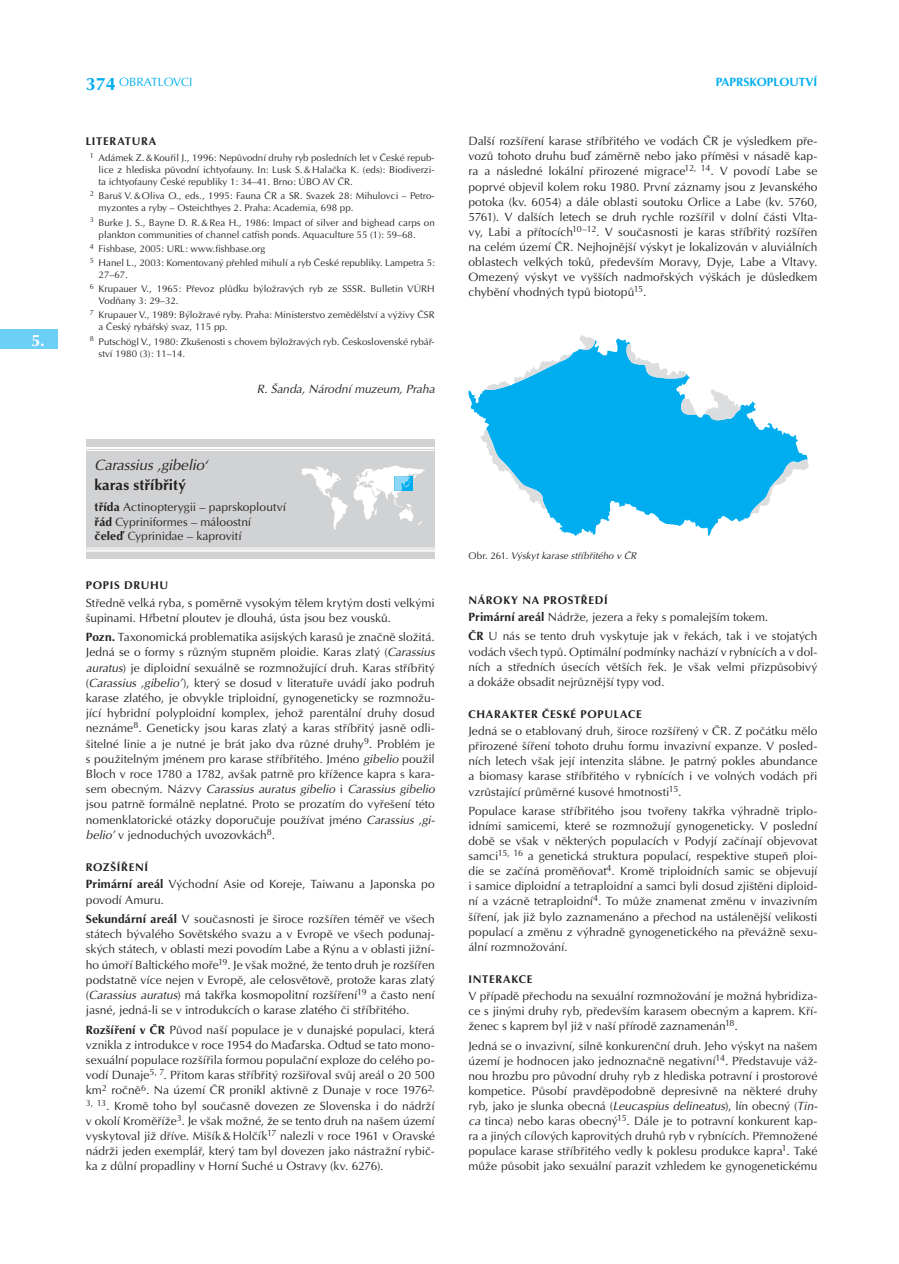
<style>
.page{position:relative;width:899px;height:1264px;background:#fff}
.page>*{position:absolute;margin:0;border:0;box-sizing:border-box;transform-origin:0 0}
.t1{font:700 16.5px "Optima CE";color:#fff}
.t2{font:italic 15px "Optima CE";letter-spacing:-.01em;color:#231f20}
.t3{font:700 15px "Optima CE";color:#231f20}
.t4{font:12px/15.1px "Optima CE";color:#231f20;text-align:justify}
.t5{font:italic 12px "Optima CE";letter-spacing:-.005em;color:#231f20}
.t6{font:700 12px "Optima CE";color:#00aeef}
.t7{font:12px "Optima CE";color:#00aeef}
.t8{font:700 11.25px "Optima CE";letter-spacing:.055em;color:#231f20}
.t9{font:9.75px/12px "Optima CE";color:#231f20}
.t10{font:italic 9.75px "Optima CE";letter-spacing:.005em;color:#231f20}
.s1{font-weight:700;font-size:18px}
.s2{font-weight:700}
.s3{font-style:italic}
.s4{font-style:normal}
</style>
<div class="page">
<div style="left:0;top:329px;width:57px;height:19px;background:#6bcff6"></div>
<div style="left:86px;top:439px;width:348px;height:120px;background:#d1d2d4"></div>
<hr style="left:86px;top:447px;width:348px;height:2px;background:#fff">
<hr style="left:86px;top:450px;width:348px;height:1px;background:#fff">
<hr style="left:86px;top:547px;width:349px;height:1px;background:#fff">
<hr style="left:86px;top:549px;width:349px;height:2px;background:#fff">
<svg style="left:301px;top:465px;width:124px;height:64px"></svg>
<svg style="left:468px;top:338px;width:340px;height:198px;fill:#00aeef"></svg>
<svg style="left:749px;top:459px;width:60px;height:56px"></svg>
<svg style="left:484px;top:353px;width:89px;height:38px"></svg>
<svg style="left:626px;top:344px;width:60px;height:34px"></svg>
<svg style="left:579px;top:335px;width:16px;height:15px"></svg>
<svg style="left:704px;top:389px;width:37px;height:31px"></svg>
<svg style="left:681px;top:397px;width:15px;height:18px"></svg>
<svg style="left:480px;top:429px;width:68px;height:83px"></svg>
<h1 class="t1" style="left:31px;top:333px;width:15px">5.</h1>
<p class="t7" style="left:86px;top:77px;width:108px"><span class="s1">374</span> OBRATLOVCI</p>
<p class="t6" style="left:715px;top:77px;width:103px">PAPRSKOPLOUTVÍ</p>
<p class="t8" style="left:86px;top:136px;width:72px">LITERATURA</p>
<p class="t9" style="left:99px;top:152px;width:338px;text-align:justify;text-indent:-9px"><sup>1</sup> Adámek Z. &amp; Kouřil J., 1996: Nepůvodní druhy ryb posledních let v České repub&shy;lice z hlediska původní ichtyofauny. In: Lusk S. &amp; Halačka K. (eds): Biodiverzi&shy;ta ichtyofauny České republiky 1: 34–41. Brno: ÚBO AV ČR.</p>
<p class="t9" style="left:99px;top:190px;width:338px;text-indent:-9px"><sup>2</sup> Baruš V. &amp; Oliva O., eds., 1995: Fauna ČR a SR. Svazek 28: Mihulovci – Petro&shy;myzontes a ryby – Osteichthyes 2. Praha: Academia, 698 pp.</p>
<p class="t9" style="left:99px;top:217px;width:338px;text-indent:-9px"><sup>3</sup> Burke J. S., Bayne D. R. &amp; Rea H., 1986: Impact of silver and bighead carps on plankton communities of channel catfish ponds. Aquaculture 55 (1): 59–68.</p>
<p class="t9" style="left:90px;top:242px;width:346px;line-height:14.1px"><sup>4</sup> Fishbase, 2005: URL: www.fishbase.org<br><sup>5</sup> Hanel L., 2003: Komentovaný přehled mihulí a ryb České republiky. Lampetra 5:</p>
<p class="t9" style="left:90px;top:268px;width:346px;line-height:14.1px;text-indent:9px">27–67.<br><sup>6</sup> Krupauer V., 1965: Převoz plůdku býložravých ryb ze SSSR. Bulletin VÚRH</p>
<p class="t9" style="left:90px;top:294px;width:346px;line-height:14.1px;text-indent:9px">Vodňany 3: 29–32.<br><sup>7</sup> Krupauer V., 1989: Býložravé ryby. Praha: Ministerstvo zemědělství a výživy ČSR</p>
<p class="t9" style="left:90px;top:320px;width:346px;line-height:14.1px;text-indent:9px">a Český rybářský svaz, 115 pp.<br><sup>8</sup> Putschögl V., 1980: Zkušenosti s chovem býložravých ryb. Československé rybář-</p>
<p class="t9" style="left:99px;top:348px;width:88px">ství 1980 (3): 11–14.</p>
<p class="t5" style="left:257px;top:384px;width:180px">R. Šanda, Národní muzeum, Praha</p>
<p class="t2" style="left:95px;top:459px;width:115px">Carassius ‚gibelio‘</p>
<p class="t3" style="left:95px;top:479px;width:93px">karas stříbřitý</p>
<p class="t4" style="left:95px;top:500px;width:193px;line-height:14.4px;text-align:left"><span class="s2">třída</span> Actinopterygii – paprskoploutví <span class="s2">řád</span> Cypriniformes – máloostní<br><span class="s2">čeleď</span> Cyprinidae – kaprovití</p>
<p class="t8" style="left:86px;top:580px;width:84px">POPIS DRUHU</p>
<p class="t4" style="left:86px;top:595px;width:350px">Středně velká ryba, s poměrně vysokým tělem krytým dosti velkými šupinami. Hřbetní ploutev je dlouhá, ústa jsou bez vousků.</p>
<p class="t4" style="left:86px;top:630px;width:350px"><span class="s2">Pozn.</span> Taxonomická problematika asijských karasů je značně složitá.<br>Jedná se o formy s různým stupněm ploidie. Karas zlatý (<span class="s3">Carassius auratus</span>) je diploidní sexuálně se rozmnožující druh. Karas stříbřitý (<span class="s3">Carassius ‚gibelio’</span>), který se dosud v literatuře uvádí jako podruh karase zlatého, je obvykle triploidní, gynogeneticky se rozmnožu&shy;jící hybridní polyploidní komplex, jehož parentální druhy dosud neznáme<sup>8</sup>. Geneticky jsou karas zlatý a karas stříbřitý jasně odli&shy;šitelné linie a je nutné je brát jako dva různé druhy<sup>9</sup>. Problém je s použitelným jménem pro karase stříbřitého. Jméno <span class="s3">gibelio</span> použil Bloch v roce 1780 a 1782, avšak patrně pro křížence kapra s kara&shy;sem obecným. Názvy <span class="s3">Carassius auratus gibelio</span> i <span class="s3">Carassius gibelio </span>jsou patrně formálně neplatné. Proto se prozatím do vyřešení této nomenklatorické otázky doporučuje používat jméno <span class="s3">Carassius ‚gi&shy;belio’</span> v jednoduchých uvozovkách<sup>8</sup>.</p>
<p class="t8" style="left:86px;top:862px;width:64px">ROZŠÍŘENÍ</p>
<p class="t4" style="left:86px;top:877px;width:350px"><span class="s2">Primární areál</span> Východní Asie od Koreje, Taiwanu a Japonska po povodí Amuru.</p>
<p class="t4" style="left:86px;top:911px;width:350px"><span class="s2">Sekundární areál</span> V současnosti je široce rozšířen téměř ve všech státech bývalého Sovětského svazu a v Evropě ve všech podunaj&shy;ských státech, v oblasti mezi povodím Labe a Rýnu a v oblasti jižní&shy;ho úmoří Baltického moře<sup>19</sup>. Je však možné, že tento druh je rozšířen podstatně více nejen v Evropě, ale celosvětově, protože karas zlatý (<span class="s3">Carassius auratus</span>) má takřka kosmopolitní rozšíření<sup>19</sup> a často není jasné, jedná-li se v introdukcích o karase zlatého či stříbřitého.</p>
<p class="t4" style="left:86px;top:1022px;width:350px"><span class="s2">Rozšíření v ČR</span> Původ naší populace je v dunajské populaci, která vznikla z introdukce v roce 1954 do Maďarska. Odtud se tato mono&shy;sexuální populace rozšířila formou populační exploze do celého po&shy;vodí Dunaje<sup>5,</sup> <sup>7</sup>. Přitom karas stříbřitý rozšiřoval svůj areál o 20 500 km<sup>2</sup> ročně<sup>6</sup>. Na území ČR pronikl aktivně z Dunaje v roce 1976<sup>2, 3,</sup> <sup>13</sup>. Kromě toho byl současně dovezen ze Slovenska i do nádrží v okolí Kroměříže<sup>3</sup>. Je však možné, že se tento druh na našem území vyskytoval již dříve. Mišík &amp; Holčík<sup>17</sup> nalezli v roce 1961 v Oravské nádrži jeden exemplář, který tam byl dovezen jako nástražní rybič&shy;ka z důlní propadliny v Horní Suché u Ostravy (kv. 6276).</p>
<p class="t4" style="left:468px;top:134px;width:350px">Další rozšíření karase stříbřitého ve vodách ČR je výsledkem pře&shy;vozů tohoto druhu buď záměrně nebo jako příměsi v násadě kap&shy;ra a následné lokální přirozené migrace<sup>12,</sup> <sup>14</sup>. V povodí Labe se poprvé objevil kolem roku 1980. První záznamy jsou z Jevanského potoka (kv. 6054) a dále oblasti soutoku Orlice a Labe (kv. 5760, 5761). V dalších letech se druh rychle rozšířil v dolní části Vlta&shy;vy, Labi a přítocích<sup>10–12</sup>. V současnosti je karas stříbřitý rozšířen na celém území ČR. Nejhojnější výskyt je lokalizován v aluviálních oblastech velkých toků, především Moravy, Dyje, Labe a Vltavy.<br>Omezený výskyt ve vyšších nadmořských výškách je důsledkem chybění vhodných typů biotopů<sup>15</sup>.</p>
<p class="t10" style="left:468px;top:551px;width:170px"><span class="s4">Obr. 261</span>. Výskyt karase stříbřitého v ČR</p>
<p class="t8" style="left:468px;top:595px;width:141px">NÁROKY NA PROSTŘEDÍ</p>
<p class="t4" style="left:468px;top:608px;width:350px;line-height:19.4px"><span class="s2">Primární areál</span> Nádrže, jezera a řeky s pomalejším tokem.<br><span class="s2">ČR</span> U nás se tento druh vyskytuje jak v řekách, tak i ve stojatých</p>
<p class="t4" style="left:468px;top:644px;width:350px">vodách všech typů. Optimální podmínky nachází v rybnících a v dol&shy;ních a středních úsecích větších řek. Je však velmi přizpůsobivý a dokáže obsadit nejrůznější typy vod.</p>
<p class="t8" style="left:468px;top:709px;width:175px">CHARAKTER ČESKÉ POPULACE</p>
<p class="t4" style="left:468px;top:724px;width:350px">Jedná se o etablovaný druh, široce rozšířený v ČR. Z počátku mělo přirozené šíření tohoto druhu formu invazivní expanze. V posled&shy;ních letech však její intenzita slábne. Je patrný pokles abundance a biomasy karase stříbřitého v rybnících i ve volných vodách při vzrůstající průměrné kusové hmotnosti<sup>15</sup>.</p>
<p class="t4" style="left:468px;top:803px;width:350px">Populace karase stříbřitého jsou tvořeny takřka výhradně triplo&shy;idními samicemi, které se rozmnožují gynogeneticky. V poslední době se však v některých populacích v Podyjí začínají objevovat samci<sup>15,</sup> <sup>16</sup> a genetická struktura populací, respektive stupeň ploi&shy;die se začíná proměňovat<sup>4</sup>. Kromě triploidních samic se objevují i samice diploidní a tetraploidní a samci byli dosud zjištěni diploid&shy;ní a vzácně tetraploidní<sup>4</sup>. To může znamenat změnu v invazivním šíření, jak již bylo zaznamenáno a přechod na ustálenější velikosti populací a změnu z výhradně gynogenetického na převážně sexu&shy;ální rozmnožování.</p>
<p class="t8" style="left:468px;top:974px;width:65px">INTERAKCE</p>
<p class="t4" style="left:468px;top:989px;width:350px">V případě přechodu na sexuální rozmnožování je možná hybridiza&shy;ce s jinými druhy ryb, především karasem obecným a kaprem. Kří&shy;ženec s kaprem byl již v naší přírodě zaznamenán<sup>18</sup>.</p>
<p class="t4" style="left:468px;top:1038px;width:350px">Jedná se o invazivní, silně konkurenční druh. Jeho výskyt na našem území je hodnocen jako jednoznačně negativní<sup>14</sup>. Představuje váž&shy;nou hrozbu pro původní druhy ryb z hlediska potravní i prostorové kompetice. Působí pravděpodobně depresivně na některé druhy ryb, jako je slunka obecná (<span class="s3">Leucaspius delineatus</span>), lín obecný (<span class="s3">Tin&shy;ca</span> tinca) nebo karas obecný<sup>15</sup>. Dále je to potravní konkurent kap&shy;ra a jiných cílových kaprovitých druhů ryb v rybnících. Přemnožené populace karase stříbřitého vedly k poklesu produkce kapra<sup>1</sup>. Také může působit jako sexuální parazit vzhledem ke gynogenetickému</p>
</div>
